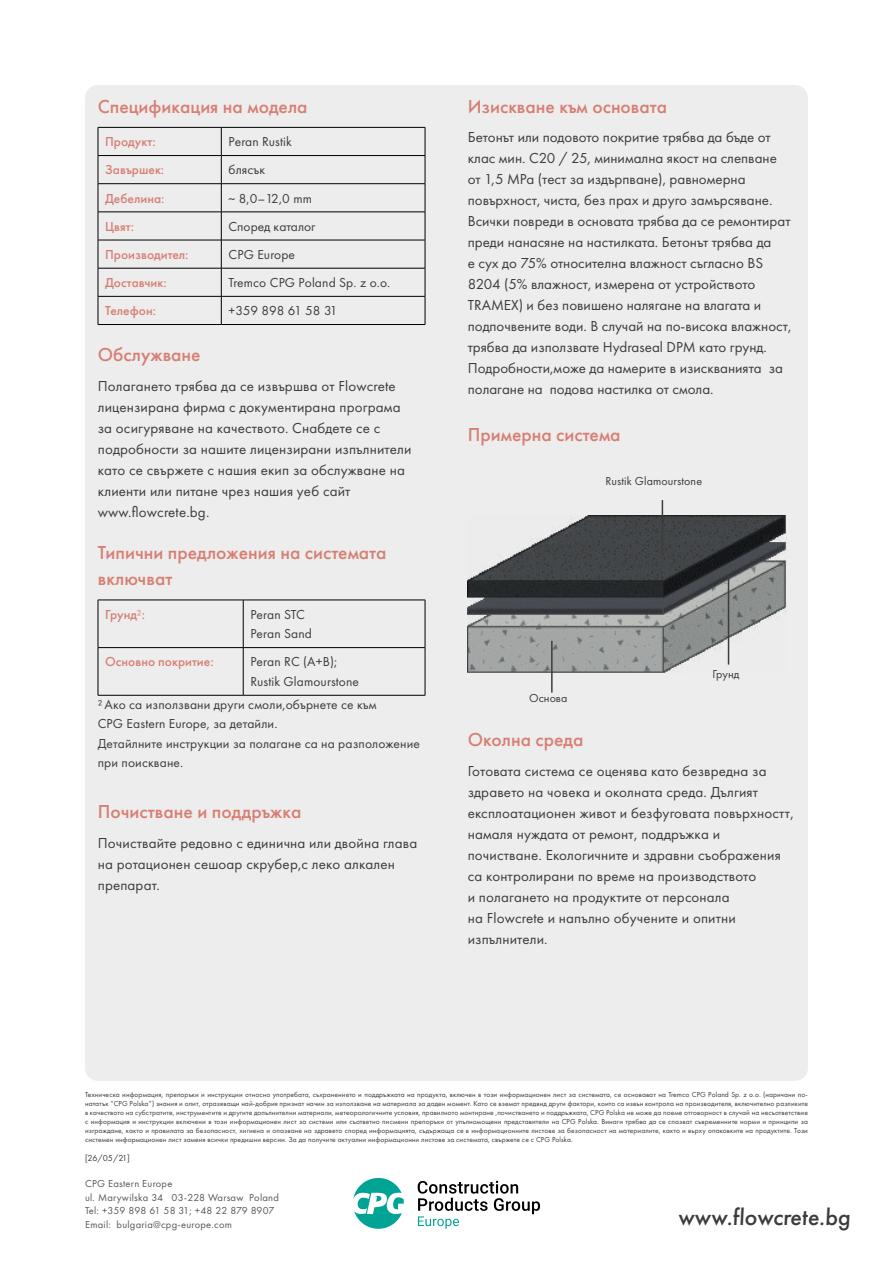
<style>
.page{position:relative;width:893px;height:1263px;background:#fff}
.page>*{position:absolute;margin:0;border:0;box-sizing:border-box;transform-origin:0 0}
.t1{font:500 24px "Futura PT";color:#3c3c3b}
.t2{font:500 19.5px/25.5px "Futura PT";color:#d77e73}
.t3{font:15px/21px "Futura PT";letter-spacing:.01em;color:#3c3c3b}
.t4{font:13.5px/19.5px "Futura PT";letter-spacing:.01em;color:#3c3c3b}
.t5{font:500 13.5px "Futura PT";color:#d77e73}
.t6{font:13.5px "Futura PT";letter-spacing:-.015em;color:#3c3c3b}
.t7{font:12px "Futura PT";letter-spacing:.01em;color:#3c3c3b}
.t8{font:10.5px/13.5px "Futura PT";letter-spacing:.025em;color:#575756}
.t9{font:9px "Futura PT";color:#3c3c3b}
.t10{font:7.5px/9px "Futura PT";letter-spacing:.01em;color:#3c3c3b;text-align:justify}
.s1{font-weight:400}
</style>
<div class="page">
<svg style="left:418px;top:1181px;width:122px;height:48px"></svg>
<svg style="left:353px;top:1178px;width:51px;height:51px"></svg>
<div style="left:85px;top:85px;width:723px;height:996px;background:#ededed;border-radius:13px"></div>
<hr style="left:98px;top:127px;width:123px;height:1px;background:#000">
<hr style="left:221px;top:127px;width:204px;height:1px;background:#000">
<hr style="left:98px;top:155px;width:123px;height:1px;background:#000">
<hr style="left:221px;top:155px;width:204px;height:1px;background:#000">
<hr style="left:98px;top:183px;width:123px;height:1px;background:#000">
<hr style="left:221px;top:183px;width:204px;height:1px;background:#000">
<hr style="left:98px;top:212px;width:123px;height:1px;background:#000">
<hr style="left:221px;top:212px;width:204px;height:1px;background:#000">
<hr style="left:98px;top:240px;width:123px;height:1px;background:#000">
<hr style="left:221px;top:240px;width:204px;height:1px;background:#000">
<hr style="left:98px;top:268px;width:123px;height:1px;background:#000">
<hr style="left:221px;top:268px;width:204px;height:1px;background:#000">
<hr style="left:98px;top:296px;width:123px;height:1px;background:#000">
<svg style="left:98px;top:128px;width:1px;height:196px"></svg>
<hr style="left:221px;top:296px;width:204px;height:1px;background:#000">
<svg style="left:221px;top:128px;width:1px;height:196px"></svg>
<svg style="left:425px;top:128px;width:1px;height:196px"></svg>
<hr style="left:98px;top:324px;width:123px;height:1px;background:#000">
<hr style="left:221px;top:324px;width:204px;height:1px;background:#000">
<hr style="left:98px;top:600px;width:145px;height:1px;background:#000">
<hr style="left:98px;top:600px;width:1px;height:47px;background:#000">
<hr style="left:243px;top:600px;width:182px;height:1px;background:#000">
<hr style="left:243px;top:600px;width:1px;height:47px;background:#000">
<hr style="left:425px;top:600px;width:1px;height:47px;background:#000">
<hr style="left:98px;top:647px;width:145px;height:1px;background:#000">
<hr style="left:98px;top:648px;width:1px;height:47px;background:#000">
<hr style="left:243px;top:647px;width:182px;height:1px;background:#000">
<hr style="left:243px;top:648px;width:1px;height:47px;background:#000">
<hr style="left:425px;top:648px;width:1px;height:47px;background:#000">
<hr style="left:98px;top:695px;width:145px;height:1px;background:#000">
<hr style="left:243px;top:695px;width:182px;height:1px;background:#000">
<img style="left:468px;top:516px;width:319px;height:157px">
<hr style="left:728px;top:576px;width:1px;height:88px;background:#3c3c3b">
<hr style="left:662px;top:500px;width:1px;height:52px;background:#3c3c3b">
<hr style="left:551px;top:641px;width:2px;height:52px;background:#3c3c3b">
<h2 class="t2" style="left:98px;top:93px;width:211px">Спецификация на модела</h2>
<p class="t5" style="left:105px;top:134px;width:52px">Продукт:</p>
<p class="t4" style="left:229px;top:132px;width:65px">Peran Rustik</p>
<p class="t5" style="left:105px;top:162px;width:60px">Завършек:</p>
<p class="t4" style="left:229px;top:160px;width:38px">блясък</p>
<p class="t5" style="left:105px;top:190px;width:61px">Дебелина:</p>
<p class="t4" style="left:229px;top:188px;width:85px">~ 8,0–12,0 mm</p>
<p class="t5" style="left:105px;top:218px;width:30px">Цвят:</p>
<p class="t4" style="left:229px;top:216px;width:88px">Според каталог</p>
<p class="t5" style="left:105px;top:246px;width:85px">Производител:</p>
<p class="t4" style="left:229px;top:245px;width:68px">CPG Europe</p>
<p class="t5" style="left:105px;top:274px;width:63px">Доставчик:</p>
<p class="t4" style="left:229px;top:273px;width:163px">Tremco CPG Poland Sp. z o.o.</p>
<p class="t5" style="left:105px;top:303px;width:52px">Телефон:</p>
<p class="t6" style="left:229px;top:303px;width:110px">+359 898 61 58 31</p>
<h2 class="t2" style="left:98px;top:342px;width:104px">Обслужване</h2>
<p class="t3" style="left:98px;top:375px;width:315px">Полагането трябва да се извършва от Flowcrete лицензирана фирма с документирана програма за осигуряване на качеството. Снабдете се с подробности за нашите лицензирани изпълнители като се свържете с нашия екип за обслужване на клиенти или питане чрез нашия уеб сайт www.flowcrete.bg.</p>
<h2 class="t2" style="left:98px;top:540px;width:290px">Типични предложения на системата включват</h2>
<p class="t5" style="left:105px;top:606px;width:41px">Грунд<span class="s1">²</span>:</p>
<p class="t4" style="left:250px;top:604px;width:63px">Peran STC<br>Peran Sand</p>
<p class="t5" style="left:105px;top:654px;width:110px">Основно покритие:</p>
<p class="t4" style="left:250px;top:652px;width:110px">Peran RC (A+B);<br>Rustik Glamourstone</p>
<p class="t4" style="left:98px;top:695px;width:324px">²Ако са използвани други смоли,обърнете се към<br>CPG Eastern Europe, за детайли.<br>Детайлните инструкции за полагане са на разположение при поискване.</p>
<h2 class="t2" style="left:98px;top:799px;width:205px">Почистване и поддръжка</h2>
<p class="t3" style="left:98px;top:833px;width:321px">Почиствайте редовно с единична или двойна глава на ротационен сешоар скрубер,с леко алкален препарат.</p>
<h2 class="t2" style="left:468px;top:93px;width:201px">Изискване към основата</h2>
<p class="t3" style="left:468px;top:127px;width:325px">Бетонът или подовото покритие трябва да бъде от клас мин. C20 / 25, минимална якост на слепване от 1,5 MPa (тест за издърпване), равномерна повърхност, чиста, без прах и друго замърсяване.<br>Всички повреди в основата трябва да се ремонтират преди нанасяне на настилката. Бетонът трябва да<br>е сух до 75% относителна влажност съгласно BS 8204 (5% влажност, измерена от устройството TRAMEX) и без повишено налягане на влагата и подпочвените води. В случай на по-висока влажност, трябва да използвате Hydraseal DPM като грунд.<br>Подробности,може да намерите в изискванията за полагане на подова настилка от смола.</p>
<h2 class="t2" style="left:468px;top:421px;width:154px">Примерна система</h2>
<p class="t7" style="left:605px;top:474px;width:98px">Rustik Glamourstone</p>
<p class="t7" style="left:529px;top:691px;width:40px">Основа</p>
<p class="t7" style="left:713px;top:667px;width:28px">Грунд</p>
<h2 class="t2" style="left:468px;top:727px;width:117px">Околна среда</h2>
<p class="t3" style="left:468px;top:760px;width:328px">Готовата система се оценява като безвредна за здравето на човека и околната среда. Дългият експлоатационен живот и безфуговата повърхностт, намаля нуждата от ремонт, поддръжка и почистване. Екологичните и здравни съображения са контролирани по време на производството<br>и полагането на продуктите от персонала<br>на Flowcrete и напълно обучените и опитни изпълнители.</p>
<p class="t10" style="left:85px;top:1090px;width:724px">Техническа информация, препоръки и инструкции относно употребата, съхранението и поддръжката на продукта, включен в този информационен лист за системата, се основават на Tremco CPG Poland Sp. z o.o. (наричани по&shy;нататък “CPG Polska”) знания и опит, отразяващи най-добрия признат начин за използване на материала за даден момент. Като се вземат предвид други фактори, които са извън контрола на производителя, включително разликите в качеството на субстратите, инструментите и другите допълнителни материали, метеорологичните условия, правилното монтиране ,почистването и поддръжката, CPG Polska не може да поеме отговорност в случай на несъответствие с информация и инструкции включени в този информационен лист за системи или съответно писмени препоръки от упълномощени представители на CPG Polska. Винаги трябва да се спазват съвременните норми и принципи за изграждане, както и правилата за безопасност, хигиена и опазване на здравето според информацията, съдържаща се в информационните листове за безопасност на материалите, както и върху опаковките на продуктите. Този системен информационен лист заменя всички предишни версии. За да получите актуални информационни листове за системата, свържете се с CPG Polska.</p>
<p class="t8" style="left:85px;top:1177px;width:195px">CPG Eastern Europe<br>ul. Marywilska 34 03-228 Warsaw Poland<br>Tel: +359 898 61 58 31; +48 22 879 8907<br>Email: bulgaria@cpg-europe.com</p>
<p class="t9" style="left:85px;top:1153px;width:46px">[26/05/21]</p>
<h1 class="t1" style="left:678px;top:1202px;width:175px">www.flowcrete.bg</h1>
</div>
